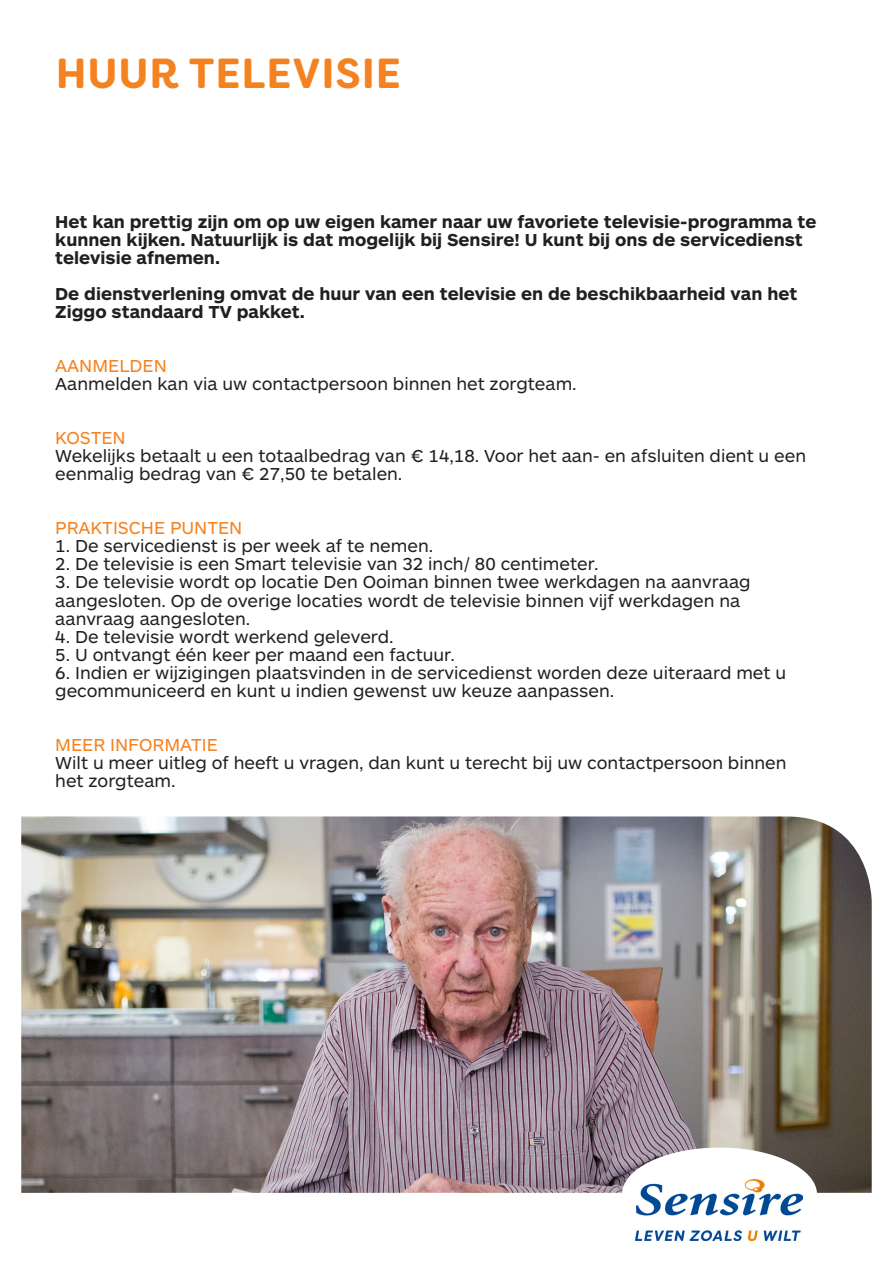
<style>
.page{position:relative;width:893px;height:1263px;background:#fff}
.page>*{position:absolute;margin:0;border:0;box-sizing:border-box;transform-origin:0 0}
.t1{font:700 42px "Filson Soft";letter-spacing:.02em;color:#f58220}
.t2{font:18px/18px "ARS Maquette Pro";color:#231f20}
.t3{font:700 18px/18px "ARS Maquette Pro";color:#231f20}
.t4{font:18px "ARS Maquette Pro";color:#f58220}
.s1{color:#f58220}
</style>
<div class="page">
<img style="left:21px;top:816px;width:851px;height:377px">
<div style="left:622px;top:1147px;width:195px;height:95px;background:#fff;border-radius:50%"></div>
<img style="left:636px;top:1179px;width:167px;height:61px">
<p class="t1" style="left:56px;top:46px;width:347px">HUUR TELEVISIE</p>
<p class="t3" style="left:55px;top:212px;width:763px">Het kan prettig zijn om op uw eigen kamer naar uw favoriete televisie-programma te kunnen kijken. Natuurlijk is dat mogelijk bij Sensire! U kunt bij ons de servicedienst televisie afnemen.</p>
<p class="t3" style="left:55px;top:284px;width:744px">De dienstverlening omvat de huur van een televisie en de beschikbaarheid van het<br>Ziggo standaard TV pakket.</p>
<p class="t4" style="left:55px;top:354px;width:113px">AANMELDEN</p>
<p class="t2" style="left:55px;top:374px;width:523px">Aanmelden kan via uw contactpersoon binnen het zorgteam.</p>
<p class="t2" style="left:55px;top:428px;width:752px"><span class="s1">KOSTEN<br></span>Wekelijks betaalt u een totaalbedrag van € 14,18. Voor het aan- en afsluiten dient u een eenmalig bedrag van € 27,50 te betalen.</p>
<p class="t4" style="left:55px;top:517px;width:189px">PRAKTISCHE PUNTEN</p>
<p class="t2" style="left:55px;top:536px;width:379px">1. De servicedienst is per week af te nemen.</p>
<p class="t2" style="left:55px;top:554px;width:545px">2. De televisie is een Smart televisie van 32 inch/ 80 centimeter.</p>
<p class="t2" style="left:55px;top:572px;width:697px">3. De televisie wordt op locatie Den Ooiman binnen twee werkdagen na aanvraag</p>
<p class="t2" style="left:55px;top:590px;width:687px">aangesloten. Op de overige locaties wordt de televisie binnen vijf werkdagen na aanvraag aangesloten.</p>
<p class="t2" style="left:55px;top:626px;width:340px">4. De televisie wordt werkend geleverd.</p>
<p class="t2" style="left:55px;top:644px;width:401px">5. U ontvangt één keer per maand een factuur.</p>
<p class="t2" style="left:55px;top:662px;width:732px">6. Indien er wijzigingen plaatsvinden in de servicedienst worden deze uiteraard met u</p>
<p class="t2" style="left:55px;top:680px;width:561px">gecommuniceerd en kunt u indien gewenst uw keuze aanpassen.</p>
<p class="t4" style="left:55px;top:733px;width:164px">MEER INFORMATIE</p>
<p class="t2" style="left:55px;top:752px;width:733px">Wilt u meer uitleg of heeft u vragen, dan kunt u terecht bij uw contactpersoon binnen het zorgteam.</p>
</div>
